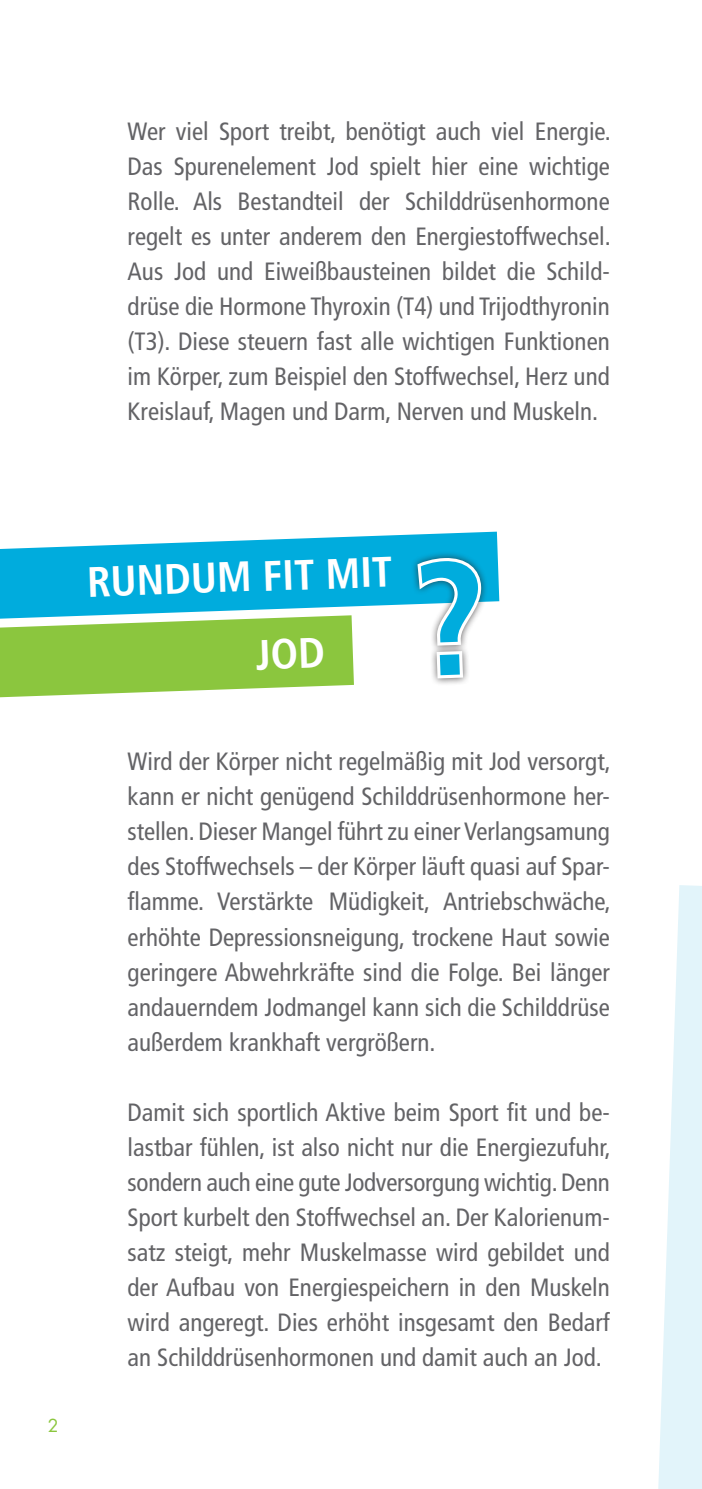
<style>
.page{position:relative;width:702px;height:1489px;background:#fff}
.page>*{position:absolute;margin:0;border:0;box-sizing:border-box;transform-origin:0 0}
.t1{font:700 condensed 42.5px/78.5px "Frutiger";color:#fff}
.t2{font:condensed 25px/35px "Frutiger";color:#636366;text-align:justify}
.t3{font:17.5px "Futura";color:#8bc63e}
</style>
<div class="page">
<svg style="left:658px;top:885px;width:44px;height:603px"></svg>
<svg style="left:0;top:531px;width:499px;height:84px;fill:#00acdd"></svg>
<svg style="left:0;top:615px;width:354px;height:82px;background:#9bce5b"></svg>
<div style="left:410px;top:550px;width:78px;height:136px;background:#231f20;opacity:.75"></div>
<svg style="left:414px;top:555px;width:70px;height:131px"></svg>
<p class="t2" style="left:128px;top:114px;width:484px">Wer viel Sport treibt, benötigt auch viel Energie.<br>Das Spurenelement Jod spielt hier eine wichtige Rolle. Als Bestandteil der Schilddrüsenhormone regelt es unter anderem den Energiestoffwechsel.<br>Aus Jod und Eiweißbausteinen bildet die Schild&shy;drüse die Hormone Thyroxin (T4) und Trijodthyronin (T3). Diese steuern fast alle wichtigen Funktionen im Körper, zum Beispiel den Stoffwechsel, Herz und Kreislauf, Magen und Darm, Nerven und Muskeln.</p>
<p class="t3" style="left:48px;top:1413px;width:12px">2</p>
<h1 class="t1" style="left:251px;top:537px;width:130px;text-indent:-165px;rotate:-2deg">Rund um Fit mit<br>Jod</h1>
<p class="t2" style="left:128px;top:744px;width:484px">Wird der Körper nicht regelmäßig mit Jod versorgt, kann er nicht genügend Schilddrüsenhormone her&shy;stellen. Dieser Mangel führt zu einer Verlangsamung des Stoffwechsels – der Körper läuft quasi auf Spar&shy;flamme. Verstärkte Müdigkeit, Antriebschwäche, erhöhte Depressionsneigung, trockene Haut sowie geringere Abwehrkräfte sind die Folge. Bei länger andauerndem Jodmangel kann sich die Schilddrüse außerdem krankhaft vergrößern.</p>
<p class="t2" style="left:128px;top:1094px;width:484px">Damit sich sportlich Aktive beim Sport fit und be&shy;lastbar fühlen, ist also nicht nur die Energiezufuhr, sondern auch eine gute Jodversorgung wichtig. Denn Sport kurbelt den Stoffwechsel an. Der Kalorienum&shy;satz steigt, mehr Muskelmasse wird gebildet und der Aufbau von Energiespeichern in den Muskeln wird angeregt. Dies erhöht insgesamt den Bedarf an Schilddrüsenhormonen und damit auch an Jod.</p>
</div>
